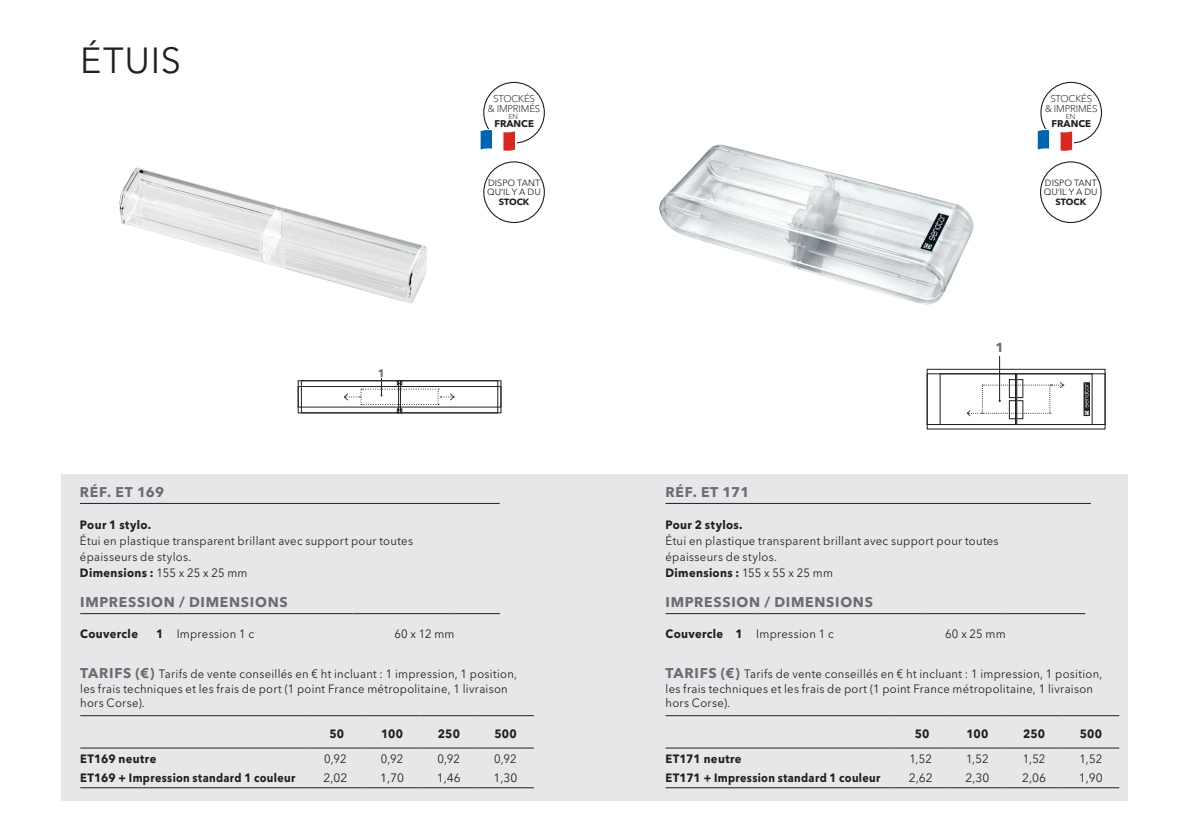
<style>
.page{position:relative;width:1191px;height:840px;background:#fff}
.page>*{position:absolute;margin:0;border:0;box-sizing:border-box;transform-origin:0 0}
.t1{font:36px "Avenir Next W1 G";letter-spacing:.025em;color:#231f20}
.t2{font:700 14px "Avenir Next W1 G";letter-spacing:.05em;color:#6c6d70}
.t3{font:700 13px "Avenir Next W1 G";color:#6c6d70}
.t4{font:12px/16px "Avenir Next W1 G";letter-spacing:.025em;color:#231f20;scale:.94 1}
.t5{font:700 12px "Avenir Next W1 G";letter-spacing:.03em;color:#231f20;scale:.94 1}
.t6{font:12px "Avenir Next W1 G";letter-spacing:.025em;color:#231f20}
.t7{font:700 10.8px "Avenir Next W1 G";color:#6c6d70}
.t8{font:300 9.8px/9.6px "Avenir Next W1 G";letter-spacing:-.02em;color:#231f20;text-align:center}
.t9{font:700 9.8px "Avenir Next W1 G";color:#231f20}
.t10{font:9px/9px "Avenir Next W1 G";color:#231f20}
.t11{font:700 9px "Avenir Next W1 G";letter-spacing:-.005em;color:#231f20}
.t12{font:300 7.2px "Avenir Next W1 G";color:#231f20}
.s1{font-weight:700}
.s2{font-weight:700;font-size:14px;color:#6c6d70}
</style>
<div class="page">
<div style="left:61px;top:474px;width:1066px;height:326px;background:#e6e7e9"></div>
<img style="left:119px;top:167px;width:308px;height:136px">
<img style="left:659px;top:145px;width:315px;height:159px">
<hr style="left:80px;top:503px;width:419px;height:1px;background:#231f20">
<hr style="left:665px;top:503px;width:425px;height:1px;background:#231f20">
<svg style="left:480px;top:82px;width:65px;height:69px"></svg>
<svg style="left:1037px;top:82px;width:65px;height:69px"></svg>
<svg style="left:483px;top:161px;width:62px;height:62px"></svg>
<svg style="left:1040px;top:161px;width:61px;height:62px"></svg>
<hr style="left:665px;top:613px;width:63px;height:1px;background:#231f20">
<svg style="left:728px;top:613px;width:28px;height:1px"></svg>
<hr style="left:756px;top:613px;width:170px;height:1px;background:#231f20">
<hr style="left:926px;top:613px;width:79px;height:1px;background:#231f20">
<hr style="left:1005px;top:613px;width:80px;height:1px;background:#231f20">
<hr style="left:80px;top:613px;width:68px;height:1px;background:#231f20">
<svg style="left:148px;top:613px;width:29px;height:1px"></svg>
<hr style="left:177px;top:613px;width:175px;height:1px;background:#231f20">
<hr style="left:352px;top:613px;width:102px;height:1px;background:#231f20">
<hr style="left:454px;top:613px;width:46px;height:1px;background:#231f20">
<hr style="left:80px;top:715px;width:227px;height:1px;background:#231f20">
<hr style="left:307px;top:715px;width:57px;height:1px;background:#231f20">
<hr style="left:364px;top:715px;width:56px;height:1px;background:#231f20">
<hr style="left:420px;top:715px;width:57px;height:1px;background:#231f20">
<hr style="left:477px;top:715px;width:57px;height:1px;background:#231f20">
<hr style="left:80px;top:747px;width:227px;height:1px;background:#231f20">
<hr style="left:307px;top:747px;width:57px;height:1px;background:#231f20">
<hr style="left:364px;top:747px;width:56px;height:1px;background:#231f20">
<hr style="left:420px;top:747px;width:57px;height:1px;background:#231f20">
<hr style="left:477px;top:747px;width:57px;height:1px;background:#231f20">
<hr style="left:80px;top:787px;width:227px;height:1px;background:#231f20">
<hr style="left:307px;top:787px;width:57px;height:1px;background:#231f20">
<hr style="left:364px;top:787px;width:56px;height:1px;background:#231f20">
<hr style="left:420px;top:787px;width:57px;height:1px;background:#231f20">
<hr style="left:477px;top:787px;width:57px;height:1px;background:#231f20">
<hr style="left:665px;top:715px;width:227px;height:1px;background:#231f20">
<hr style="left:892px;top:715px;width:57px;height:1px;background:#231f20">
<hr style="left:949px;top:715px;width:56px;height:1px;background:#231f20">
<hr style="left:1005px;top:715px;width:57px;height:1px;background:#231f20">
<hr style="left:1062px;top:715px;width:57px;height:1px;background:#231f20">
<hr style="left:665px;top:747px;width:227px;height:1px;background:#231f20">
<hr style="left:892px;top:747px;width:57px;height:1px;background:#231f20">
<hr style="left:949px;top:747px;width:56px;height:1px;background:#231f20">
<hr style="left:1005px;top:747px;width:57px;height:1px;background:#231f20">
<hr style="left:1062px;top:747px;width:57px;height:1px;background:#231f20">
<hr style="left:665px;top:787px;width:227px;height:1px;background:#231f20">
<hr style="left:892px;top:787px;width:57px;height:1px;background:#231f20">
<hr style="left:949px;top:787px;width:56px;height:1px;background:#231f20">
<hr style="left:1005px;top:787px;width:57px;height:1px;background:#231f20">
<hr style="left:1062px;top:787px;width:57px;height:1px;background:#231f20">
<div style="left:301px;top:380px;width:197px;height:33px;border:1px solid #231f20"></div>
<div style="left:298px;top:386px;width:203px;height:21px;border:1px solid #231f20"></div>
<svg style="left:344px;top:378px;width:110px;height:35px"></svg>
<hr style="left:999px;top:356px;width:1px;height:44px;background:#231f20">
<div style="left:927px;top:369px;width:178px;height:60px;border:1px solid #231f20"></div>
<div style="left:927px;top:373px;width:178px;height:51px;border:1px solid #231f20"></div>
<div style="left:940px;top:373px;width:152px;height:51px;border:1px solid #231f20"></div>
<div style="left:1009px;top:379px;width:14px;height:18px;border:1px solid #231f20"></div>
<div style="left:1015px;top:373px;width:2px;height:51px;border:1px solid #231f20"></div>
<svg style="left:1083px;top:382px;width:7px;height:34px"></svg>
<svg style="left:966px;top:382px;width:98px;height:34px"></svg>
<h1 class="t1" style="left:80px;top:39px;width:103px">ÉTUIS</h1>
<p class="t8" style="left:488px;top:94px;width:54px">STOCKÉS<br>&amp; IMPRIMÉS</p>
<p class="t12" style="left:508px;top:112px;width:11px">EN</p>
<p class="t9" style="left:494px;top:117px;width:41px">FRANCE</p>
<p class="t10" style="left:487px;top:179px;width:55px">DISPO TANT<br>QU‘IL Y A DU</p>
<p class="t11" style="left:499px;top:196px;width:32px">STOCK</p>
<p class="t8" style="left:1045px;top:94px;width:54px">STOCKÉS<br>&amp; IMPRIMÉS</p>
<p class="t12" style="left:1065px;top:112px;width:11px">EN</p>
<p class="t9" style="left:1051px;top:117px;width:41px">FRANCE</p>
<p class="t10" style="left:1044px;top:179px;width:55px">DISPO TANT<br>QU‘IL Y A DU</p>
<p class="t11" style="left:1055px;top:196px;width:32px">STOCK</p>
<p class="t7" style="left:378px;top:366px;width:9px">1</p>
<p class="t3" style="left:995px;top:339px;width:10px">1</p>
<p class="t2" style="left:80px;top:483px;width:86px">RÉF. ET 169</p>
<p class="t2" style="left:665px;top:483px;width:86px">RÉF. ET 171</p>
<p class="t5" style="left:80px;top:517px;width:77px">Pour 1 stylo.</p>
<p class="t4" style="left:80px;top:532px;width:356px">Étui en plastique transparent brillant avec support pour toutes épaisseurs de stylos.<br><span class="s1">Dimensions :</span> 155 x 25 x 25 mm</p>
<p class="t5" style="left:665px;top:517px;width:84px">Pour 2 stylos.</p>
<p class="t4" style="left:665px;top:532px;width:356px">Étui en plastique transparent brillant avec support pour toutes épaisseurs de stylos.<br><span class="s1">Dimensions :</span> 155 x 55 x 25 mm</p>
<p class="t2" style="left:80px;top:593px;width:209px">IMPRESSION / DIMENSIONS</p>
<p class="t5" style="left:80px;top:626px;width:63px">Couvercle</p>
<p class="t4" style="left:156px;top:625px;width:106px"><span class="s1">1</span> Impression 1 c</p>
<p class="t4" style="left:394px;top:625px;width:65px">60 x 12 mm</p>
<p class="t4" style="left:80px;top:667px;width:466px;line-height:14px"><span class="s2">TARIFS (€)</span> Tarifs de vente conseillés en € ht incluant : 1 impression, 1 position, les frais techniques et les frais de port (1 point France métropolitaine, 1 livraison hors Corse).</p>
<p class="t5" style="left:329px;top:726px;width:17px">50</p>
<p class="t5" style="left:381px;top:726px;width:25px">100</p>
<p class="t5" style="left:438px;top:726px;width:25px">250</p>
<p class="t5" style="left:494px;top:726px;width:25px">500</p>
<p class="t5" style="left:80px;top:750px;width:83px">ET169 neutre</p>
<p class="t4" style="left:324px;top:750px;width:26px">0,92</p>
<p class="t4" style="left:381px;top:750px;width:26px">0,92</p>
<p class="t4" style="left:437px;top:750px;width:26px">0,92</p>
<p class="t4" style="left:494px;top:750px;width:26px">0,92</p>
<p class="t5" style="left:80px;top:770px;width:230px">ET169 + Impression standard 1 couleur</p>
<p class="t6" style="left:323px;top:770px;width:25px">2,02</p>
<p class="t6" style="left:380px;top:770px;width:26px">1,70</p>
<p class="t6" style="left:437px;top:770px;width:25px">1,46</p>
<p class="t6" style="left:493px;top:770px;width:25px">1,30</p>
<p class="t2" style="left:665px;top:593px;width:209px">IMPRESSION / DIMENSIONS</p>
<p class="t4" style="left:665px;top:625px;width:180px"><span class="s1">Couvercle 1</span> Impression 1 c</p>
<p class="t4" style="left:945px;top:625px;width:66px">60 x 25 mm</p>
<p class="t4" style="left:665px;top:667px;width:466px;line-height:14px"><span class="s2">TARIFS (€)</span> Tarifs de vente conseillés en € ht incluant : 1 impression, 1 position, les frais techniques et les frais de port (1 point France métropolitaine, 1 livraison hors Corse).</p>
<p class="t5" style="left:914px;top:726px;width:17px">50</p>
<p class="t5" style="left:966px;top:726px;width:25px">100</p>
<p class="t5" style="left:1023px;top:726px;width:25px">250</p>
<p class="t5" style="left:1079px;top:726px;width:25px">500</p>
<p class="t5" style="left:665px;top:750px;width:82px">ET171 neutre</p>
<p class="t4" style="left:909px;top:750px;width:26px">1,52</p>
<p class="t4" style="left:966px;top:750px;width:26px">1,52</p>
<p class="t4" style="left:1022px;top:750px;width:26px">1,52</p>
<p class="t4" style="left:1079px;top:750px;width:26px">1,52</p>
<p class="t5" style="left:665px;top:770px;width:230px">ET171 + Impression standard 1 couleur</p>
<p class="t6" style="left:908px;top:770px;width:25px">2,62</p>
<p class="t6" style="left:965px;top:770px;width:25px">2,30</p>
<p class="t6" style="left:1022px;top:770px;width:25px">2,06</p>
<p class="t6" style="left:1078px;top:770px;width:26px">1,90</p>
</div>
